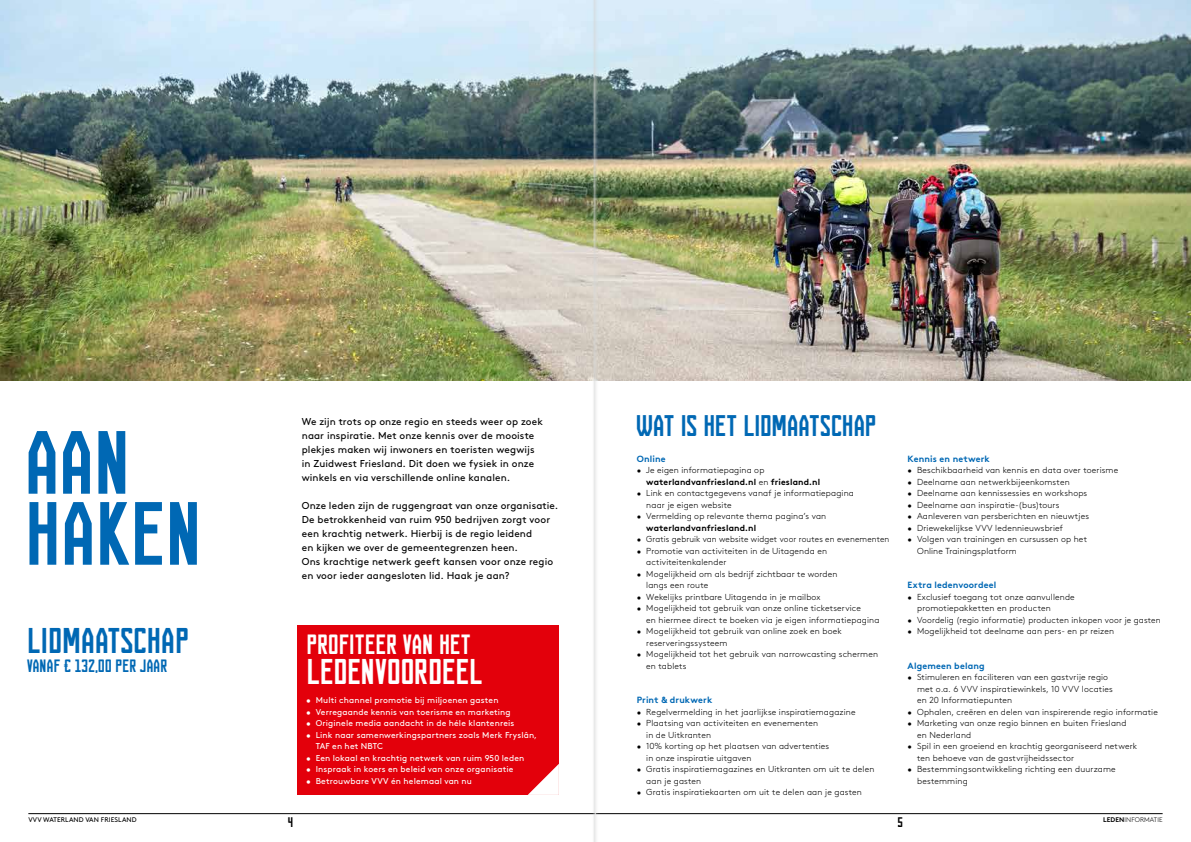
<style>
.page{position:relative;width:1191px;height:842px;background:#fff}
.page>*{position:absolute;margin:0;border:0;box-sizing:border-box;transform-origin:0 0}
.t1{font:condensed 90px/71px "FUNCTION";letter-spacing:-.015em;color:#0068b4}
.t2{font:condensed 36px "FUNCTION";letter-spacing:-.025em;color:#fff}
.t3{font:condensed 36px "FUNCTION";letter-spacing:-.015em;color:#0068b4}
.t4{font:condensed 30px "FUNCTION";letter-spacing:-.025em;color:#0068b4}
.t5{font:condensed 28px "FUNCTION";letter-spacing:-.025em;color:#fff}
.t6{font:condensed 18px "FUNCTION";letter-spacing:-.015em;color:#0068b4}
.t7{font:condensed 14px "FUNCTION";color:#000}
.t8{font:10px/14px "Brown Std";letter-spacing:.01em;color:#000}
.t9{font:700 9px "Brown Std";letter-spacing:.015em;color:#0068b4}
.t10{font:300 8.7px/11.5px "Brown Std";letter-spacing:.015em;color:#000}
.t11{font:700 8.7px/11.5px "Brown Std";letter-spacing:.015em;color:#000}
.t12{font:8.5px/11.5px "Brown Std";letter-spacing:.02em;color:#fff}
.t13{font:6.8px "Brown Std";letter-spacing:.01em;color:#000}
.t14{font:300 6.8px "Brown Std";letter-spacing:.01em;color:#000}
.s1{font-weight:300}
.s2{font-weight:700}
</style>
<div class="page">
<hr style="left:596px;top:813px;width:566px;height:1px;background:#000">
<hr style="left:28px;top:813px;width:567px;height:1px;background:#000">
<div style="left:297px;top:625px;width:261px;height:169px;background:#e3000b"></div>
<img style="left:0;top:0;width:1191px;height:381px">
<svg style="left:528px;top:764px;width:31px;height:31px"></svg>
<svg style="left:592px;top:0;width:7px;height:842px"></svg>
<h1 class="t1" style="left:24px;top:427px;width:180px">AAN<br>HAKEN</h1>
<h2 class="t3" style="left:27px;top:621px;width:164px">LIDMAATSCHAP</h2>
<h3 class="t6" style="left:27px;top:656px;width:142px">VANAF € 132,00 PER JAAR</h3>
<p class="t8" style="left:302px;top:415px;width:242px">We zijn trots op onze regio en steeds weer op zoek naar inspiratie. Met onze kennis over de mooiste plekjes maken wij inwoners en toeristen wegwijs in Zuidwest Friesland. Dit doen we fysiek in onze winkels en via verschillende online kanalen.</p>
<p class="t8" style="left:302px;top:499px;width:258px">Onze leden zijn de ruggengraat van onze organisatie.<br>De betrokkenheid van ruim 950 bedrijven zorgt voor een krachtig netwerk. Hierbij is de regio leidend<br>en kijken we over de gemeentegrenzen heen.<br>Ons krachtige netwerk geeft kansen voor onze regio en voor ieder aangesloten lid. Haak je aan?</p>
<h3 class="t5" style="left:306px;top:629px;width:166px">PROFITEER VAN HET</h3>
<h2 class="t2" style="left:306px;top:652px;width:178px">LEDENVOORDEEL</h2>
<p class="t12" style="left:306px;top:694px;width:194px">• Multi channel promotie bij miljoenen gasten</p>
<p class="t12" style="left:306px;top:706px;width:206px">• Verregaande kennis van toerisme en marketing</p>
<p class="t12" style="left:306px;top:717px;width:210px">• Originele media aandacht in de héle klantenreis</p>
<p class="t12" style="left:316px;top:729px;width:223px;text-indent:-10px">• Link naar samenwerkingspartners zoals Merk Fryslân,<br>TAF en het NBTC</p>
<p class="t12" style="left:306px;top:752px;width:220px">• Een lokaal en krachtig netwerk van ruim 950 leden</p>
<p class="t12" style="left:306px;top:763px;width:209px">• Inspraak in koers en beleid van onze organisatie</p>
<p class="t12" style="left:306px;top:775px;width:167px">• Betrouwbare VVV én helemaal van nu</p>
<h3 class="t4" style="left:635px;top:409px;width:243px">WAT IS HET LIDMAATSCHAP</h3>
<p class="t9" style="left:637px;top:453px;width:30px">Online</p>
<p class="t11" style="left:646px;top:464px;width:175px;text-indent:-9px"><span class="s1">• Je eigen informatiepagina op </span>waterlandvanfriesland.nl <span class="s1">en</span> friesland.nl</p>
<p class="t10" style="left:646px;top:487px;width:209px;text-indent:-9px">• Link en contactgegevens vanaf je informatiepagina naar je eigen website</p>
<p class="t10" style="left:637px;top:510px;width:191px">• Vermelding op relevante thema pagina’s van</p>
<p class="t11" style="left:646px;top:522px;width:111px">waterlandvanfriesland.nl</p>
<p class="t10" style="left:637px;top:533px;width:254px">• Gratis gebruik van website widget voor routes en evenementen</p>
<p class="t10" style="left:646px;top:545px;width:182px;text-indent:-9px">• Promotie van activiteiten in de Uitagenda en activiteitenkalender</p>
<p class="t10" style="left:646px;top:568px;width:193px;text-indent:-9px">• Mogelijkheid om als bedrijf zichtbaar te worden langs een route</p>
<p class="t10" style="left:637px;top:591px;width:185px">• Wekelijks printbare Uitagenda in je mailbox</p>
<p class="t10" style="left:646px;top:602px;width:235px;text-indent:-9px">• Mogelijkheid tot gebruik van onze online ticketservice<br>en hiermee direct te boeken via je eigen informatiepagina</p>
<p class="t10" style="left:646px;top:625px;width:197px;text-indent:-9px">• Mogelijkheid tot gebruik van online zoek en boek reserveringssysteem</p>
<p class="t10" style="left:646px;top:648px;width:233px;text-indent:-9px">• Mogelijkheid tot het gebruik van narrowcasting schermen en tablets</p>
<p class="t9" style="left:637px;top:694px;width:77px">Print &amp; drukwerk</p>
<p class="t10" style="left:637px;top:706px;width:220px">• Regelvermelding in het jaarlijkse inspiratiemagazine</p>
<p class="t10" style="left:646px;top:717px;width:173px;text-indent:-9px">• Plaatsing van activiteiten en evenementen in de Uitkranten</p>
<p class="t10" style="left:646px;top:740px;width:184px;text-indent:-9px">• 10% korting op het plaatsen van advertenties in onze inspiratie uitgaven</p>
<p class="t10" style="left:646px;top:763px;width:230px;text-indent:-9px">• Gratis inspiratiemagazines en Uitkranten om uit te delen aan je gasten</p>
<p class="t10" style="left:637px;top:786px;width:227px">• Gratis inspiratiekaarten om uit te delen aan je gasten</p>
<p class="t9" style="left:907px;top:453px;width:84px">Kennis en netwerk</p>
<p class="t10" style="left:907px;top:464px;width:212px">• Beschikbaarheid van kennis en data over toerisme</p>
<p class="t10" style="left:907px;top:476px;width:164px">• Deelname aan netwerkbijeenkomsten</p>
<p class="t10" style="left:907px;top:487px;width:181px">• Deelname aan kennissessies en workshops</p>
<p class="t10" style="left:907px;top:499px;width:153px">• Deelname aan inspiratie-(bus)tours</p>
<p class="t10" style="left:907px;top:510px;width:183px">• Aanleveren van persberichten en nieuwtjes</p>
<p class="t10" style="left:907px;top:522px;width:157px">• Driewekelijkse VVV ledennieuwsbrief</p>
<p class="t10" style="left:917px;top:533px;width:171px;text-indent:-9px">• Volgen van trainingen en cursussen op het<br>Online Trainingsplatform</p>
<p class="t9" style="left:907px;top:579px;width:90px">Extra ledenvoordeel</p>
<p class="t10" style="left:917px;top:591px;width:159px;text-indent:-9px">• Exclusief toegang tot onze aanvullende promotiepakketten en producten</p>
<p class="t10" style="left:907px;top:614px;width:255px">• Voordelig (regio informatie) producten inkopen voor je gasten</p>
<p class="t10" style="left:907px;top:625px;width:208px">• Mogelijkheid tot deelname aan pers- en pr reizen</p>
<p class="t9" style="left:907px;top:660px;width:78px">Algemeen belang</p>
<p class="t10" style="left:917px;top:671px;width:197px;text-indent:-9px">• Stimuleren en faciliteren van een gastvrije regio met o.a. 6 VVV inspiratiewinkels, 10 VVV locaties en 20 Informatiepunten</p>
<p class="t10" style="left:907px;top:706px;width:252px">• Ophalen, creëren en delen van inspirerende regio informatie</p>
<p class="t10" style="left:917px;top:717px;width:211px;text-indent:-9px">• Marketing van onze regio binnen en buiten Friesland en Nederland</p>
<p class="t10" style="left:917px;top:740px;width:222px;text-indent:-9px">• Spil in een groeiend en krachtig georganiseerd netwerk ten behoeve van de gastvrijheidssector</p>
<p class="t10" style="left:917px;top:763px;width:200px;text-indent:-9px">• Bestemmingsontwikkeling richting een duurzame bestemming</p>
<h3 class="t7" style="left:288px;top:814px;width:7px">4</h3>
<h3 class="t7" style="left:897px;top:814px;width:7px">5</h3>
<p class="t13" style="left:28px;top:816px;width:110px">VVV WATERLAND VAN FRIESLAND</p>
<p class="t14" style="left:1103px;top:816px;width:61px"><span class="s2">LEDEN</span>INFORMATIE</p>
</div>
